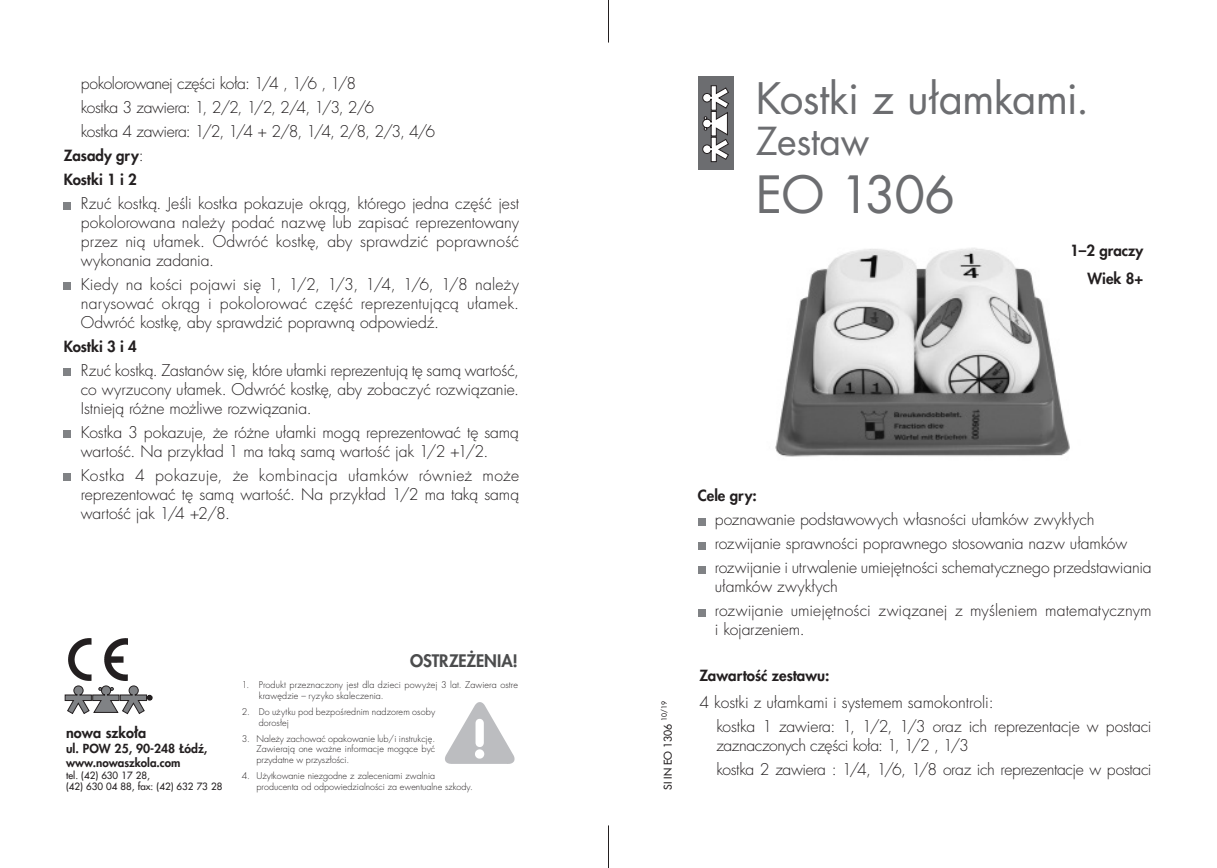
<style>
.page{position:relative;width:1217px;height:868px;background:#fff}
.page>*{position:absolute;margin:0;border:0;box-sizing:border-box;transform-origin:0 0}
.Number{font:49.95px "Futura LTS Book";letter-spacing:-.025em;color:#6c6d70}
.Name1{font:42.3px "Futura LTS Book";letter-spacing:-.02em;color:#6c6d70}
.Name1-2{font:37.5px "Futura LTS Book";letter-spacing:-.01em;color:#6c6d70}
.Point{font:800 16.8px "Futura LTS";letter-spacing:-.005em;color:#4b4c4d}
.Point-2{font:300 15.75px/18.9px "Futura LTS";letter-spacing:-.01em;color:#231f20}
.Point-3{font:300 15.75px "Futura LTS";letter-spacing:-.03em;color:#231f20}
.Text{font:300 15.75px "Futura LTS";color:#231f20}
.Text-2{font:800 15px "Futura LTS";color:#231f20}
.Point-4{font:800 15px "Futura LTS";color:#231f20}
.t1{font:800 14.4px "Futura LTS";color:#231f20}
.t2{font:800 12.15px "Futura LTS";color:#231f20}
.t3{font:800 11.55px "Futura LTS";color:#231f20}
.t4{font:10.5px "Futura LTS";color:#231f20}
.t5{font:9.75px/11.7px "Futura LTS";color:#231f20}
.numer{font:300 9px/10.8px "Futura LTS";color:#231f20;text-align:justify}
.Point-5{font:300 9px/10.8px "Futura LTS";letter-spacing:.015em;color:#231f20}
.t6{font:6.9px "Futura LTS";color:#231f20}
.s1{font-weight:300;font-size:15.75px}
</style>
<div class="page">
<img style="left:775px;top:248px;width:295px;height:209px">
<hr style="left:608px;top:0;width:1px;height:43px;background:#231f20">
<hr style="left:608px;top:825px;width:1px;height:42px;background:#231f20">
<div style="left:697px;top:77px;width:36px;height:93px;background:#6c6d70"></div>
<svg style="left:702px;top:85px;width:26px;height:77px"></svg>
<svg style="left:65px;top:685px;width:87px;height:29px"></svg>
<div style="left:64px;top:202px;width:7px;height:7px;background:#808285"></div>
<div style="left:64px;top:283px;width:7px;height:7px;background:#808285"></div>
<div style="left:64px;top:368px;width:7px;height:8px;background:#808285"></div>
<div style="left:64px;top:430px;width:7px;height:7px;background:#808285"></div>
<div style="left:64px;top:473px;width:7px;height:7px;background:#808285"></div>
<img style="left:68px;top:638px;width:59px;height:42px">
<img style="left:445px;top:702px;width:70px;height:62px">
<div style="left:697px;top:518px;width:8px;height:7px;background:#808285"></div>
<div style="left:697px;top:542px;width:8px;height:7px;background:#808285"></div>
<div style="left:697px;top:566px;width:8px;height:7px;background:#808285"></div>
<div style="left:697px;top:609px;width:8px;height:7px;background:#808285"></div>
<p class="Point-2" style="left:81px;top:74px;width:277px">pokolorowanej części koła: 1/4 , 1/6 , 1/8</p>
<p class="Point-3" style="left:81px;top:98px;width:295px">kostka 3 zawiera: 1, 2/2, 1/2, 2/4, 1/3, 2/6</p>
<p class="Point-3" style="left:81px;top:122px;width:356px">kostka 4 zawiera: 1/2, 1/4 + 2/8, 1/4, 2/8, 2/3, 4/6</p>
<p class="Point-4" style="left:64px;top:146px;width:81px">Zasady gry<span class="s1">:</span></p>
<p class="Point-4" style="left:64px;top:170px;width:75px">Kostki 1 i 2</p>
<p class="Point-2" style="left:81px;top:194px;width:439px;text-align:justify">Rzuć kostką. Jeśli kostka pokazuje okrąg, którego jedna część jest pokolorowana należy podać nazwę lub zapisać reprezentowany przez nią ułamek. Odwróć kostkę, aby sprawdzić poprawność wykonania zadania.</p>
<p class="Point-2" style="left:81px;top:275px;width:439px;text-align:justify">Kiedy na kości pojawi się 1, 1/2, 1/3, 1/4, 1/6, 1/8 należy narysować okrąg i pokolorować część reprezentującą ułamek.<br>Odwróć kostkę, aby sprawdzić poprawną odpowiedź.</p>
<p class="Point-4" style="left:64px;top:336px;width:75px">Kostki 3 i 4</p>
<p class="Point-2" style="left:81px;top:361px;width:439px;text-align:justify">Rzuć kostką. Zastanów się, które ułamki reprezentują tę samą wartość, co wyrzucony ułamek. Odwróć kostkę, aby zobaczyć rozwiązanie.<br>Istnieją różne możliwe rozwiązania.</p>
<p class="Point-2" style="left:81px;top:423px;width:439px">Kostka 3 pokazuje, że różne ułamki mogą reprezentować tę samą wartość. Na przykład 1 ma taką samą wartość jak 1/2 +1/2.</p>
<p class="Point-2" style="left:81px;top:466px;width:439px;text-align:justify">Kostka 4 pokazuje, że kombinacja ułamków również może reprezentować tę samą wartość. Na przykład 1/2 ma taką samą wartość jak 1/4 +2/8.</p>
<p class="t1" style="left:66px;top:723px;width:82px">nowa szko³a</p>
<p class="t2" style="left:66px;top:740px;width:143px">ul. POW 25, 90-248 £ódŸ,</p>
<p class="t3" style="left:66px;top:754px;width:116px">www.nowaszkola.com</p>
<p class="t5" style="left:66px;top:769px;width:158px">tel. (42) 630 17 28,<br>(42) 630 04 88, fax: (42) 632 73 28</p>
<p class="Point" style="left:410px;top:649px;width:109px">OSTRZEŻENIA!</p>
<p class="Point-5" style="left:259px;top:679px;width:261px;text-indent:-17px">1. Produkt przeznaczony jest dla dzieci powy¿ej 3 lat. Zawiera ostre krawędzie – ryzyko skaleczenia.</p>
<p class="Point-5" style="left:259px;top:706px;width:178px;text-indent:-17px">2. Do u¿ytku pod bezpoœrednim nadzorem osoby doros³ej</p>
<p class="numer" style="left:256px;top:733px;width:180px;text-indent:-15px">3. Nale¿y zachowaæ opakowanie lub/i instrukcjê.<br>Zawieraj¹ one wa¿ne informacje mog¹ce byæ przydatne w przysz³oœci.</p>
<p class="numer" style="left:256px;top:770px;width:218px;text-indent:-15px">4. U¿ytkowanie niezgodne z zaleceniami zwalnia producenta od odpowiedzialnoœci za ewentualne szkody.</p>
<p class="Name1" style="left:755px;top:72px;width:334px">Kostki z ułamkami.</p>
<p class="Name1-2" style="left:755px;top:117px;width:115px">Zestaw</p>
<p class="Number" style="left:755px;top:163px;width:201px">EO 1306</p>
<p class="Text-2" style="left:1069px;top:241px;width:74px">1–2 graczy</p>
<p class="Text-2" style="left:1087px;top:268px;width:57px">Wiek 8+</p>
<p class="t6" style="left:659px;top:720px;width:21px;rotate:-90deg">10/19</p>
<p class="t4" style="left:660px;top:789px;width:68px;rotate:-90deg">SI IN EO 1306</p>
<p class="Text-2" style="left:697px;top:485px;width:60px">Cele gry:</p>
<p class="Point-2" style="left:714px;top:510px;width:381px">poznawanie podstawowych własności ułamków zwykłych</p>
<p class="Point-2" style="left:714px;top:534px;width:414px">rozwijanie sprawności poprawnego stosowania nazw ułamków</p>
<p class="Point-2" style="left:714px;top:558px;width:438px">rozwijanie i utrwalenie umiejętności schematycznego przedstawiania ułamków zwykłych</p>
<p class="Point-2" style="left:714px;top:601px;width:438px">rozwijanie umiejętności związanej z myśleniem matematycznym i kojarzeniem.</p>
<p class="Text-2" style="left:699px;top:665px;width:132px">Zawartość zestawu:</p>
<p class="Text" style="left:699px;top:692px;width:296px">4 kostki z ułamkami i systemem samokontroli:</p>
<p class="Point-2" style="left:716px;top:717px;width:436px">kostka 1 zawiera: 1, 1/2, 1/3 oraz ich reprezentacje w postaci zaznaczonych części koła: 1, 1/2 , 1/3</p>
<p class="Point-2" style="left:716px;top:760px;width:436px">kostka 2 zawiera : 1/4, 1/6, 1/8 oraz ich reprezentacje w postaci</p>
</div>
